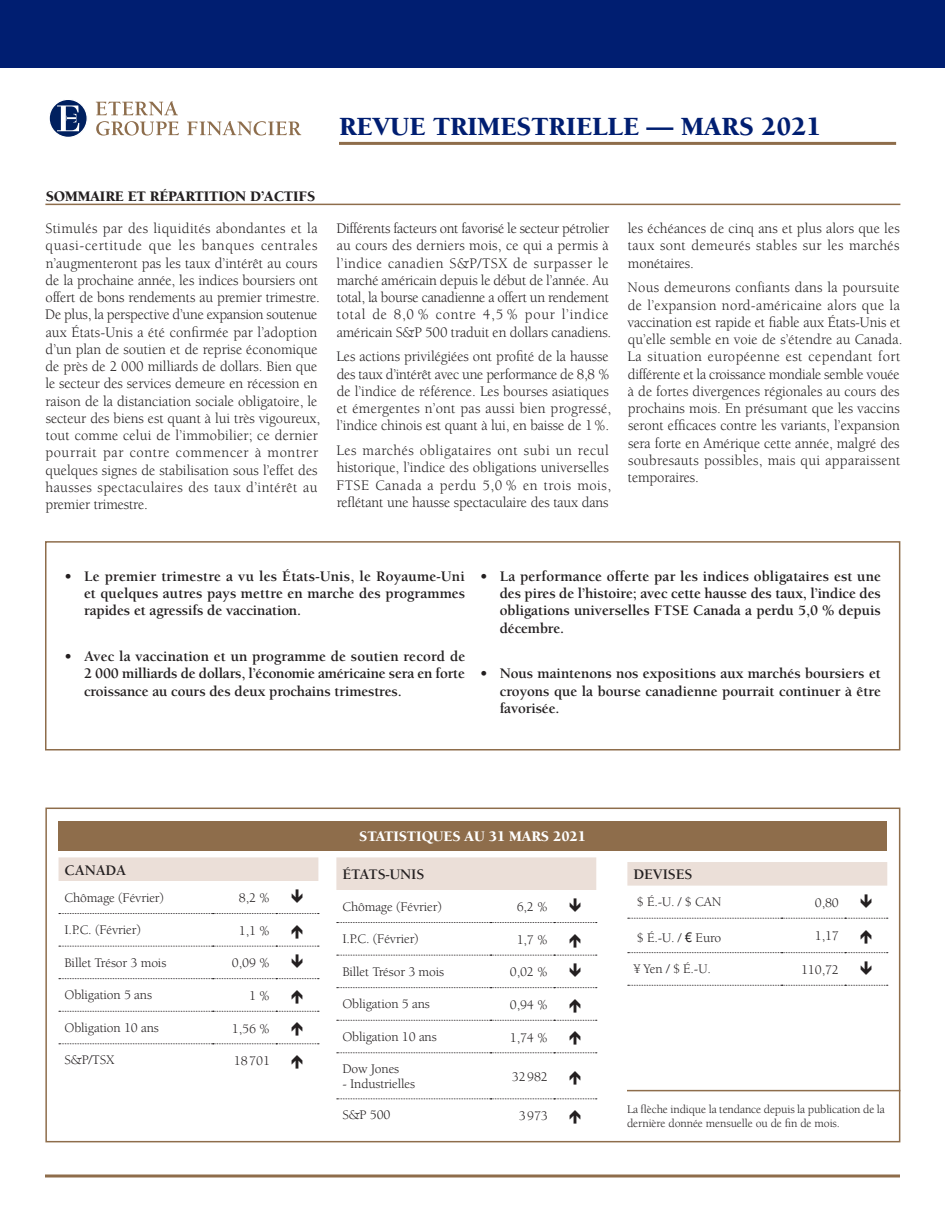
<style>
.page{position:relative;width:945px;height:1215px;background:#fff}
.page>*{position:absolute;margin:0;border:0;box-sizing:border-box;transform-origin:0 0}
.t1{font:900 27px "Berkeley";color:#001e71}
.t2{font:15px/17.2px "Berkeley";color:#231f20}
.t3{font:700 15px/17.2px "Berkeley";letter-spacing:-.01em;color:#231f20;text-align:justify}
.titre_texte{font:900 15px "Berkeley";letter-spacing:-.01em;color:#231f20}
.t4{font:900 15px "Berkeley";letter-spacing:-.01em;color:#fff}
.t5{font:13.5px "Berkeley";letter-spacing:-.01em;color:#231f20}
.t6{font:12px/13.5px "Berkeley";letter-spacing:-.01em;color:#231f20}
.s1{font-family:"Avenir";font-weight:500}
</style>
<div class="page">
<div style="left:0;top:0;width:945px;height:68px;background:#001e71"></div>
<svg style="left:45px;top:1174px;width:855px;height:4px"></svg>
<svg style="left:49px;top:99px;width:38px;height:38px"></svg>
<div style="left:48px;top:99px;width:40px;height:39px;border:1px solid #fff;border-radius:50%"></div>
<svg style="left:57px;top:105px;width:22px;height:26px"></svg>
<svg style="left:96px;top:101px;width:83px;height:35px"></svg>
<svg style="left:187px;top:121px;width:114px;height:15px"></svg>
<hr style="left:339px;top:142px;width:557px;height:3px;background:#8e6d4b">
<div style="left:45px;top:541px;width:855px;height:210px;border:2px solid #8e6d4b"></div>
<hr style="left:45px;top:204px;width:855px;height:1px;background:#8e6d4b">
<div style="left:45px;top:808px;width:855px;height:334px;border:2px solid #8e6d4b"></div>
<div style="left:59px;top:857px;width:259px;height:24px;background:#ebdfd8"></div>
<svg style="left:59px;top:913px;width:260px;height:1px"></svg>
<svg style="left:59px;top:946px;width:260px;height:1px"></svg>
<svg style="left:59px;top:978px;width:260px;height:1px"></svg>
<svg style="left:59px;top:1011px;width:260px;height:1px"></svg>
<svg style="left:59px;top:1043px;width:260px;height:1px"></svg>
<div style="left:336px;top:857px;width:260px;height:33px;background:#ebdfd8"></div>
<svg style="left:337px;top:922px;width:260px;height:1px"></svg>
<svg style="left:337px;top:955px;width:260px;height:1px"></svg>
<svg style="left:337px;top:987px;width:260px;height:1px"></svg>
<svg style="left:337px;top:1020px;width:260px;height:1px"></svg>
<svg style="left:337px;top:1052px;width:260px;height:1px"></svg>
<svg style="left:337px;top:1098px;width:260px;height:1px"></svg>
<div style="left:627px;top:862px;width:260px;height:24px;background:#ebdfd8"></div>
<svg style="left:628px;top:918px;width:260px;height:1px"></svg>
<svg style="left:628px;top:952px;width:260px;height:1px"></svg>
<svg style="left:628px;top:985px;width:260px;height:1px"></svg>
<div style="left:59px;top:821px;width:828px;height:30px;background:#8e6d4b"></div>
<hr style="left:627px;top:1090px;width:273px;height:1px;background:#8e6d4b">
<p class="t1" style="left:339px;top:112px;width:484px">REVUE TRIMESTRIELLE — MARS 2021</p>
<p class="titre_texte" style="left:46px;top:188px;width:271px">SOMMAIRE ET RÉPARTITION D’ACTIFS</p>
<p class="t2" style="left:45px;top:220px;width:276px">Stimulés par des liquidités abondantes et la quasi-certitude que les banques centrales n’augmenteront pas les taux d’intérêt au cours de la prochaine année, les indices boursiers ont offert de bons rendements au premier trimestre.<br>De plus, la perspective d’une expansion soutenue aux États-Unis a été confirmée par l’adoption d’un plan de soutien et de reprise économique de près de 2 000 milliards de dollars. Bien que le secteur des services demeure en récession en raison de la distanciation sociale obligatoire, le secteur des biens est quant à lui très vigoureux, tout comme celui de l’immobilier; ce dernier pourrait par contre commencer à montrer quelques signes de stabilisation sous l’effet des hausses spectaculaires des taux d’intérêt au premier trimestre.</p>
<p class="t2" style="left:336px;top:220px;width:276px">Différents facteurs ont favorisé le secteur pétrolier au cours des derniers mois, ce qui a permis à l’indice canadien S&amp;P/TSX de surpasser le marché américain depuis le début de l’année. Au total, la bourse canadienne a offert un rendement total de 8,0 % contre 4,5 % pour l’indice américain S&amp;P 500 traduit en dollars canadiens.</p>
<p class="t2" style="left:336px;top:348px;width:276px">Les actions privilégiées ont profité de la hausse des taux d’intérêt avec une performance de 8,8 % de l’indice de référence. Les bourses asiatiques et émergentes n’ont pas aussi bien progressé, l’indice chinois est quant à lui, en baisse de 1%.</p>
<p class="t2" style="left:336px;top:442px;width:276px">Les marchés obligataires ont subi un recul historique, l’indice des obligations universelles FTSE Canada a perdu 5,0 % en trois mois, reflétant une hausse spectaculaire des taux dans</p>
<p class="t2" style="left:628px;top:220px;width:274px;text-align:justify">les échéances de cinq ans et plus alors que les taux sont demeurés stables sur les marchés monétaires.</p>
<p class="t2" style="left:628px;top:279px;width:276px">Nous demeurons confiants dans la poursuite de l’expansion nord-américaine alors que la vaccination est rapide et fiable aux États-Unis et qu’elle semble en voie de s’étendre au Canada.<br>La situation européenne est cependant fort différente et la croissance mondiale semble vouée à de fortes divergences régionales au cours des prochains mois. En présumant que les vaccins seront efficaces contre les variants, l’expansion sera forte en Amérique cette année, malgré des soubresauts possibles, mais qui apparaissent temporaires.</p>
<p class="t3" style="left:84px;top:568px;width:383px;text-indent:-20px">• Le premier trimestre a vu les États-Unis, le Royaume-Uni et quelques autres pays mettre en marche des programmes rapides et agressifs de vaccination.</p>
<p class="t3" style="left:84px;top:648px;width:383px;text-indent:-20px">• Avec la vaccination et un programme de soutien record de 2 000 milliards de dollars, l’économie américaine sera en forte croissance au cours des deux prochains trimestres.</p>
<p class="t3" style="left:500px;top:568px;width:383px;text-indent:-20px">• La performance offerte par les indices obligataires est une des pires de l’histoire; avec cette hausse des taux, l’indice des obligations universelles FTSE Canada a perdu 5,0 % depuis décembre.</p>
<p class="t3" style="left:500px;top:665px;width:383px;text-indent:-20px">• Nous maintenons nos expositions aux marchés boursiers et croyons que la bourse canadienne pourrait continuer à être favorisée.</p>
<p class="t3" style="left:65px;top:862px;width:63px">CANADA</p>
<p class="t5" style="left:65px;top:890px;width:101px">Chômage (Février)</p>
<p class="t5" style="left:239px;top:891px;width:33px">8,2 %</p>
<p class="t5" style="left:65px;top:923px;width:78px">I.P.C. (Février)</p>
<p class="t5" style="left:239px;top:924px;width:33px">1,1 %</p>
<p class="t5" style="left:65px;top:955px;width:103px">Billet Trésor 3 mois</p>
<p class="t5" style="left:232px;top:956px;width:40px">0,09 %</p>
<p class="t5" style="left:65px;top:988px;width:89px">Obligation 5 ans</p>
<p class="t5" style="left:249px;top:989px;width:22px">1%</p>
<p class="t5" style="left:65px;top:1020px;width:96px">Obligation 10 ans</p>
<p class="t5" style="left:232px;top:1021px;width:40px">1,56 %</p>
<p class="t5" style="left:65px;top:1053px;width:51px">S&amp;P/TSX</p>
<p class="t5" style="left:234px;top:1054px;width:38px">18701</p>
<p class="t4" style="left:359px;top:828px;width:228px">STATISTIQUES AU 31 MARS 2021</p>
<p class="t3" style="left:342px;top:866px;width:84px">ÉTATS-UNIS</p>
<p class="t5" style="left:342px;top:899px;width:101px">Chômage (Février)</p>
<p class="t5" style="left:517px;top:900px;width:33px">6,2 %</p>
<p class="t5" style="left:342px;top:932px;width:78px">I.P.C. (Février)</p>
<p class="t5" style="left:517px;top:933px;width:33px">1,7 %</p>
<p class="t5" style="left:342px;top:964px;width:103px">Billet Trésor 3 mois</p>
<p class="t5" style="left:510px;top:965px;width:40px">0,02 %</p>
<p class="t5" style="left:342px;top:997px;width:89px">Obligation 5 ans</p>
<p class="t5" style="left:510px;top:998px;width:40px">0,94 %</p>
<p class="t5" style="left:342px;top:1029px;width:96px">Obligation 10 ans</p>
<p class="t5" style="left:510px;top:1030px;width:40px">1,74 %</p>
<p class="t5" style="left:342px;top:1062px;width:58px">Dow Jones</p>
<p class="t5" style="left:342px;top:1077px;width:74px">- Industrielles</p>
<p class="t5" style="left:512px;top:1070px;width:38px">32982</p>
<p class="t5" style="left:342px;top:1108px;width:50px">S&amp;P 500</p>
<p class="t5" style="left:519px;top:1109px;width:31px">3973</p>
<p class="t3" style="left:633px;top:866px;width:61px">DEVISES</p>
<p class="t5" style="left:637px;top:895px;width:86px">$ É.-U. / $ CAN</p>
<p class="t5" style="left:815px;top:896px;width:26px">0,80</p>
<p class="t5" style="left:637px;top:931px;width:86px">$ É.-U. / <span class="s1">€</span> Euro</p>
<p class="t5" style="left:815px;top:929px;width:26px">1,17</p>
<p class="t5" style="left:633px;top:962px;width:79px">¥ Yen / $ É.-U.</p>
<p class="t5" style="left:801px;top:963px;width:39px">110,72</p>
<p class="t6" style="left:627px;top:1103px;width:259px">La flèche indique la tendance depuis la publication de la dernière donnée mensuelle ou de fin de mois.</p>
</div>
